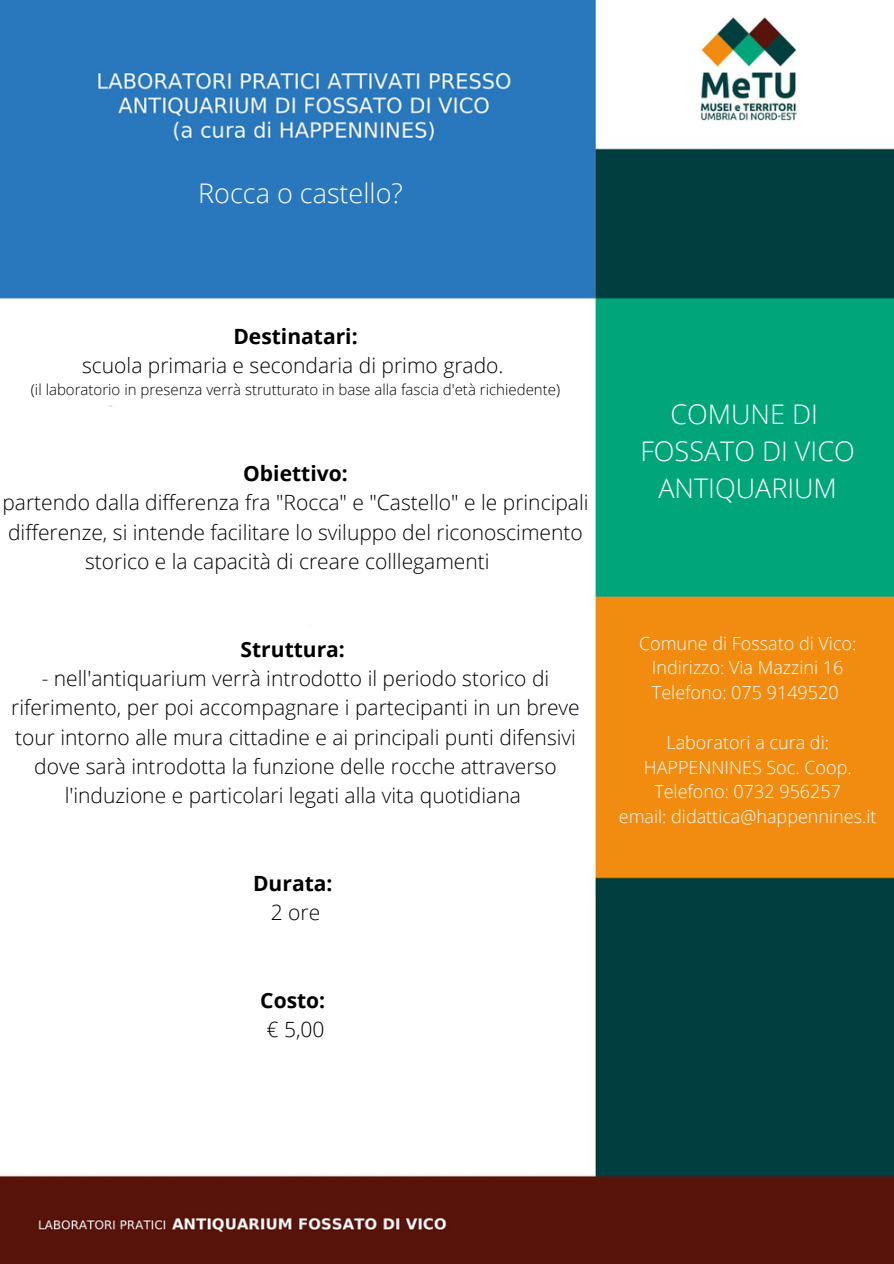
<style>
.page{position:relative;width:894px;height:1264px;background:#fff}
.page>*{position:absolute;margin:0;border:0;box-sizing:border-box;transform-origin:0 0}
.t1{font:300 27px "Open Sans";color:#fff}
.t2{font:300 21px/29.2px "Open Sans";color:#000;text-align:center}
.t3{font:700 21px "Open Sans";color:#000}
.t4{font:300 18px "Open Sans";color:#fff}
.t5{font:300 15px "Open Sans";color:#000}
</style>
<div class="page">
<img style="left:0;top:0;width:893px;height:1263px">
<p class="t1" style="left:198px;top:174px;width:206px">Rocca o castello?</p>
<p class="t3" style="left:233px;top:321px;width:126px">Destinatari:</p>
<p class="t2" style="left:82px;top:350px;width:423px">scuola primaria e secondaria di primo grado.</p>
<p class="t5" style="left:31px;top:379px;width:530px">(il laboratorio in presenza verrà strutturato in base alla fascia d'età richiedente)</p>
<p class="t3" style="left:243px;top:458px;width:106px">Obiettivo:</p>
<p class="t2" style="left:2px;top:487px;width:587px">partendo dalla differenza fra "Rocca" e "Castello" e le principali</p>
<p class="t2" style="left:8px;top:517px;width:576px">differenze, si intende facilitare lo sviluppo del riconoscimento</p>
<p class="t2" style="left:85px;top:546px;width:406px">storico e la capacità di creare colllegamenti</p>
<p class="t3" style="left:240px;top:634px;width:106px">Struttura:</p>
<p class="t2" style="left:11px;top:663px;width:570px">- nell'antiquarium verrà introdotto il periodo storico di riferimento, per poi accompagnare i partecipanti in un breve tour intorno alle mura cittadine e ai principali punti difensivi dove sarà introdotta la funzione delle rocche attraverso l'induzione e particolari legati alla vita quotidiana</p>
<p class="t3" style="left:253px;top:868px;width:81px">Durata:</p>
<p class="t2" style="left:271px;top:897px;width:51px">2 ore</p>
<p class="t3" style="left:260px;top:985px;width:66px">Costo:</p>
<p class="t2" style="left:266px;top:1014px;width:59px">€ 5,00</p>
<p class="t1" style="left:670px;top:395px;width:149px">COMUNE DI</p>
<p class="t1" style="left:640px;top:432px;width:216px">FOSSATO DI VICO</p>
<p class="t1" style="left:658px;top:469px;width:180px">ANTIQUARIUM</p>
<p class="t4" style="left:638px;top:630px;width:219px">Comune di Fossato di Vico:</p>
<p class="t4" style="left:651px;top:655px;width:193px">Indirizzo: Via Mazzini 16</p>
<p class="t4" style="left:651px;top:680px;width:188px">Telefono: 075 9149520</p>
<p class="t4" style="left:666px;top:729px;width:164px">Laboratori a cura di:</p>
<p class="t4" style="left:643px;top:754px;width:209px">HAPPENNINES Soc. Coop.</p>
<p class="t4" style="left:654px;top:779px;width:188px">Telefono: 0732 956257</p>
<p class="t4" style="left:618px;top:803px;width:259px">email: didattica@happennines.it</p>
</div>
